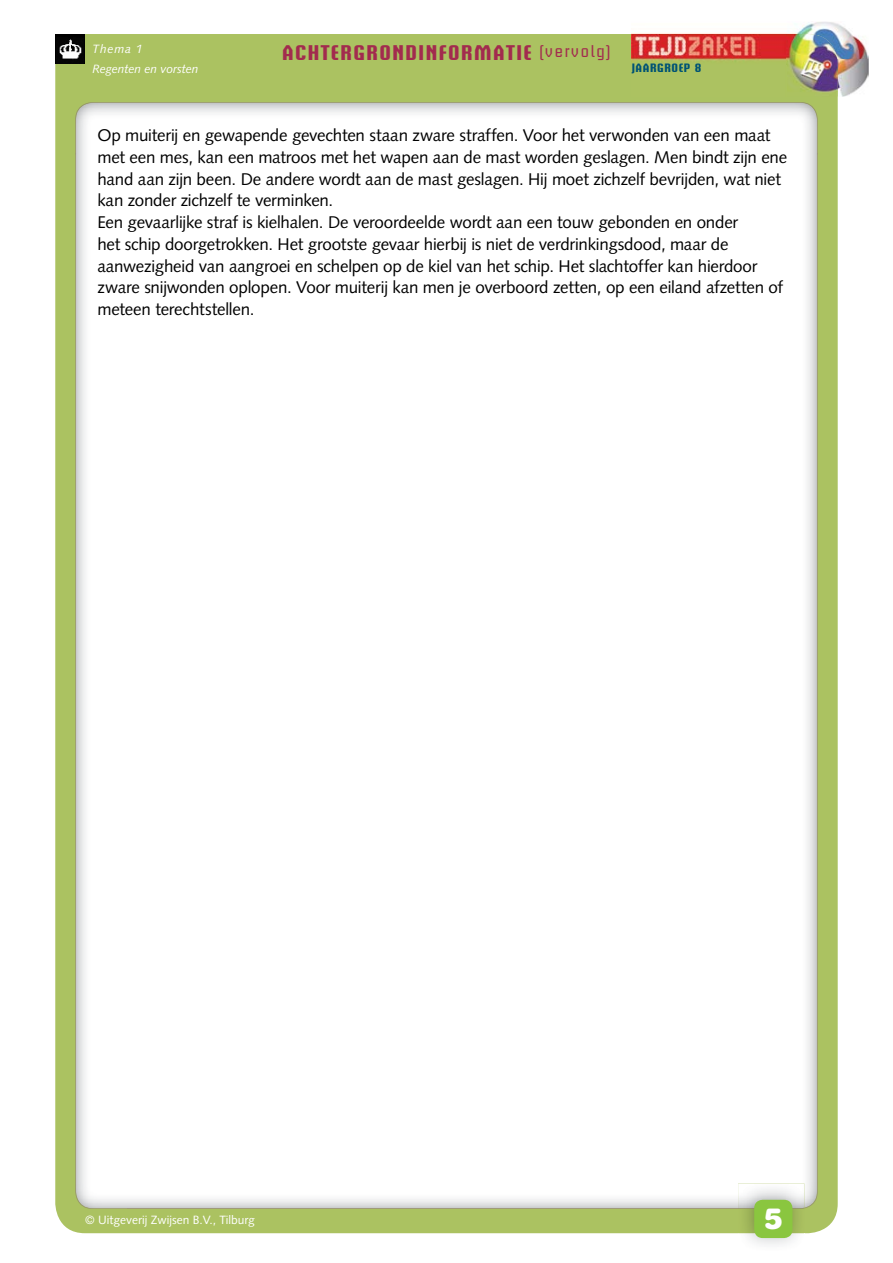
<style>
.page{position:relative;width:893px;height:1263px;background:#fff}
.page>*{position:absolute;margin:0;border:0;box-sizing:border-box;transform-origin:0 0}
.t1{font:900 29.25px "Helvetica Rounded LT Std";color:#fff}
.t2{font:700 21px "Briem Akademi Std";letter-spacing:.07em;color:#a22b4e}
.t3{font:16.95px/21.8px "Syntax LT Std";letter-spacing:-.015em;color:#000}
.t4{font:12px "Syntax LT Std";color:#fff}
.t5{font:italic 12px/20px "Syntax LT Std";color:#fff}
.t6{font:700 12px "Briem Akademi Std";letter-spacing:.05em;color:#005374}
.s1{font-weight:400;font-size:15px}
</style>
<div class="page">
<div style="left:55px;top:34px;width:783px;height:1199px;background:#abc261;border-radius:30px"></div>
<div style="left:129px;top:154px;width:675px;height:1054px;background:#fff"></div>
<img style="left:75px;top:102px;width:743px;height:52px">
<img style="left:75px;top:153px;width:54px;height:1056px">
<img style="left:804px;top:153px;width:14px;height:1055px">
<img style="left:127px;top:1208px;width:611px;height:1px">
<img style="left:738px;top:1183px;width:66px;height:62px">
<div style="left:754px;top:1200px;width:38px;height:38px;background:#8ac63f;border-radius:9px"></div>
<img style="left:774px;top:22px;width:95px;height:37px">
<img style="left:838px;top:59px;width:31px;height:38px">
<img style="left:631px;top:34px;width:207px;height:63px">
<div style="left:55px;top:34px;width:30px;height:30px;background:#000"></div>
<img style="left:59px;top:39px;width:23px;height:21px">
<p class="t5" style="left:92px;top:38px;width:108px">Thema 1<br>Regenten en vorsten</p>
<p class="t2" style="left:282px;top:41px;width:330px">ACHTERGRONDINFORMATIE <span class="s1">(vervolg)</span></p>
<p class="t6" style="left:632px;top:61px;width:71px">JAARGROEP 8</p>
<p class="t3" style="left:97px;top:124px;width:691px">Op muiterij en gewapende gevechten staan zware straffen. Voor het verwonden van een maat met een mes, kan een matroos met het wapen aan de mast worden geslagen. Men bindt zijn ene hand aan zijn been. De andere wordt aan de mast geslagen. Hij moet zichzelf bevrijden, wat niet kan zonder zichzelf te verminken.<br>Een gevaarlijke straf is kielhalen. De veroordeelde wordt aan een touw gebonden en onder<br>het schip doorgetrokken. Het grootste gevaar hierbij is niet de verdrinkingsdood, maar de aanwezigheid van aangroei en schelpen op de kiel van het schip. Het slachtoffer kan hierdoor zware snijwonden oplopen. Voor muiterij kan men je overboord zetten, op een eiland afzetten of meteen terechtstellen.</p>
<p class="t4" style="left:85px;top:1213px;width:171px">© Uitgeverij Zwijsen B.V., Tilburg</p>
<h1 class="t1" style="left:764px;top:1199px;width:21px">5</h1>
</div>
